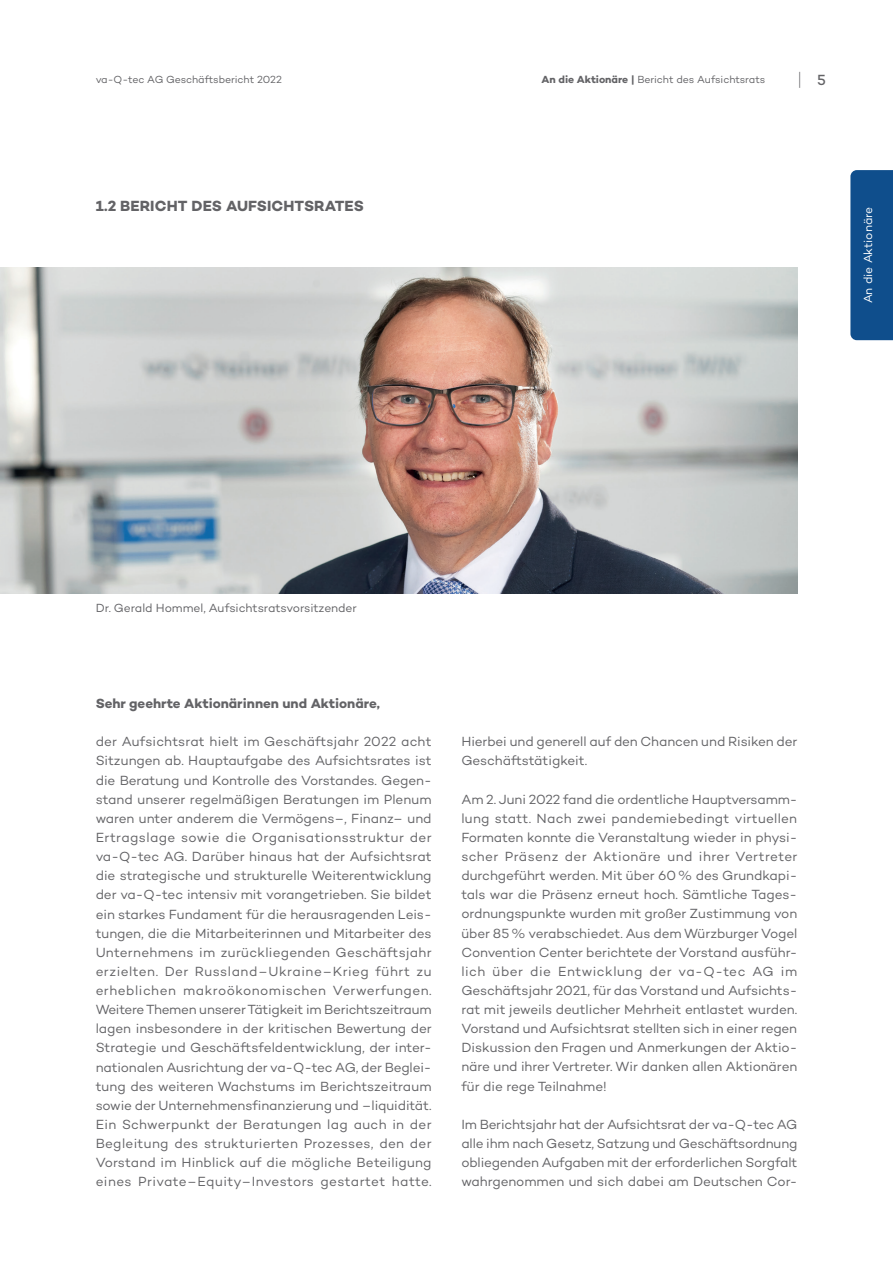
<style>
.page{position:relative;width:893px;height:1263px;background:#fff}
.page>*{position:absolute;margin:0;border:0;box-sizing:border-box;transform-origin:0 0}
.t1{font:300 18px "Campton";color:#636366;scale:.83 1}
.t2{font:700 15px "Campton";letter-spacing:.005em;color:#636366}
.t3{font:13.5px/19.2px "Campton";letter-spacing:-.005em;color:#636366;text-align:justify}
.t4{font:700 13.5px "Campton";letter-spacing:-.005em;color:#636366}
.t5{font:12px "Campton";letter-spacing:-.01em;color:#636366}
.t6{font:12px "Campton";letter-spacing:-.005em;color:#fff}
.t7{font:10.5px "Campton";letter-spacing:-.01em;color:#636366}
.s1{font-weight:500;font-size:15px}
.s2{font-weight:700}
</style>
<div class="page">
<img style="left:0;top:268px;width:797px;height:325px">
<div style="left:850px;top:170px;width:43px;height:170px;background:#0f4e8c"></div>
<p class="t7" style="left:96px;top:73px;width:188px">va-Q-tec AG Geschäftsbericht 2022</p>
<h1 class="t1" style="left:798px;top:68px;width:36px">| <span class="s1">5</span></h1>
<p class="t7" style="left:541px;top:73px;width:226px"><span class="s2">An die Aktionäre |</span> Bericht des Aufsichtsrats</p>
<p class="t2" style="left:96px;top:196px;width:270px">1.2 BERICHT DES AUFSICHTSRATES</p>
<p class="t6" style="left:861px;top:303px;width:98px;rotate:-90deg">An die Aktionäre</p>
<p class="t5" style="left:96px;top:601px;width:263px">Dr. Gerald Hommel, Aufsichtsratsvorsitzender</p>
<p class="t4" style="left:96px;top:695px;width:286px">Sehr geehrte Aktionärinnen und Aktionäre,</p>
<p class="t3" style="left:96px;top:732px;width:338px">der Aufsichtsrat hielt im Geschäftsjahr 2022 acht Sitzungen ab. Hauptaufgabe des Aufsichtsrates ist die Beratung und Kontrolle des Vorstandes. Gegen&shy;stand unserer regelmäßigen Beratungen im Plenum waren unter anderem die Vermögens–, Finanz– und Ertragslage sowie die Organisationsstruktur der va-Q-tec AG. Darüber hinaus hat der Aufsichtsrat die strategische und strukturelle Weiterentwicklung der va-Q-tec intensiv mit vorangetrieben. Sie bildet ein starkes Fundament für die herausragenden Leis&shy;tungen, die die Mitarbeiterinnen und Mitarbeiter des Unternehmens im zurückliegenden Geschäftsjahr erzielten. Der Russland–Ukraine–Krieg führt zu erheblichen makroökonomischen Verwerfungen.<br>Weitere Themen unserer Tätigkeit im Berichtszeitraum lagen insbesondere in der kritischen Bewertung der Strategie und Geschäftsfeldentwicklung, der inter&shy;nationalen Ausrichtung der va-Q-tec AG, der Beglei&shy;tung des weiteren Wachstums im Berichtszeitraum sowie der Unternehmensfinanzierung und –liquidität.<br>Ein Schwerpunkt der Beratungen lag auch in der Begleitung des strukturierten Prozesses, den der Vorstand im Hinblick auf die mögliche Beteiligung eines Private–Equity–Investors gestartet hatte.</p>
<p class="t3" style="left:461px;top:732px;width:338px">Hierbei und generell auf den Chancen und Risiken der<br>Geschäftstätigkeit.</p>
<p class="t3" style="left:461px;top:789px;width:338px">Am 2. Juni 2022 fand die ordentliche Hauptversamm&shy;lung statt. Nach zwei pandemiebedingt virtuellen Formaten konnte die Veranstaltung wieder in physi&shy;scher Präsenz der Aktionäre und ihrer Vertreter durchgeführt werden. Mit über 60% des Grundkapi&shy;tals war die Präsenz erneut hoch. Sämtliche Tages&shy;ordnungspunkte wurden mit großer Zustimmung von über 85% verabschiedet. Aus dem Würzburger Vogel Convention Center berichtete der Vorstand ausführ&shy;lich über die Entwicklung der va-Q-tec AG im Geschäftsjahr 2021, für das Vorstand und Aufsichts&shy;rat mit jeweils deutlicher Mehrheit entlastet wurden.<br>Vorstand und Aufsichtsrat stellten sich in einer regen Diskussion den Fragen und Anmerkungen der Aktio&shy;näre und ihrer Vertreter. Wir danken allen Aktionären für die rege Teilnahme!</p>
<p class="t3" style="left:461px;top:1114px;width:338px">Im Berichtsjahr hat der Aufsichtsrat der va-Q-tec AG alle ihm nach Gesetz, Satzung und Geschäftsordnung obliegenden Aufgaben mit der erforderlichen Sorgfalt wahrgenommen und sich dabei am Deutschen Cor-</p>
</div>
